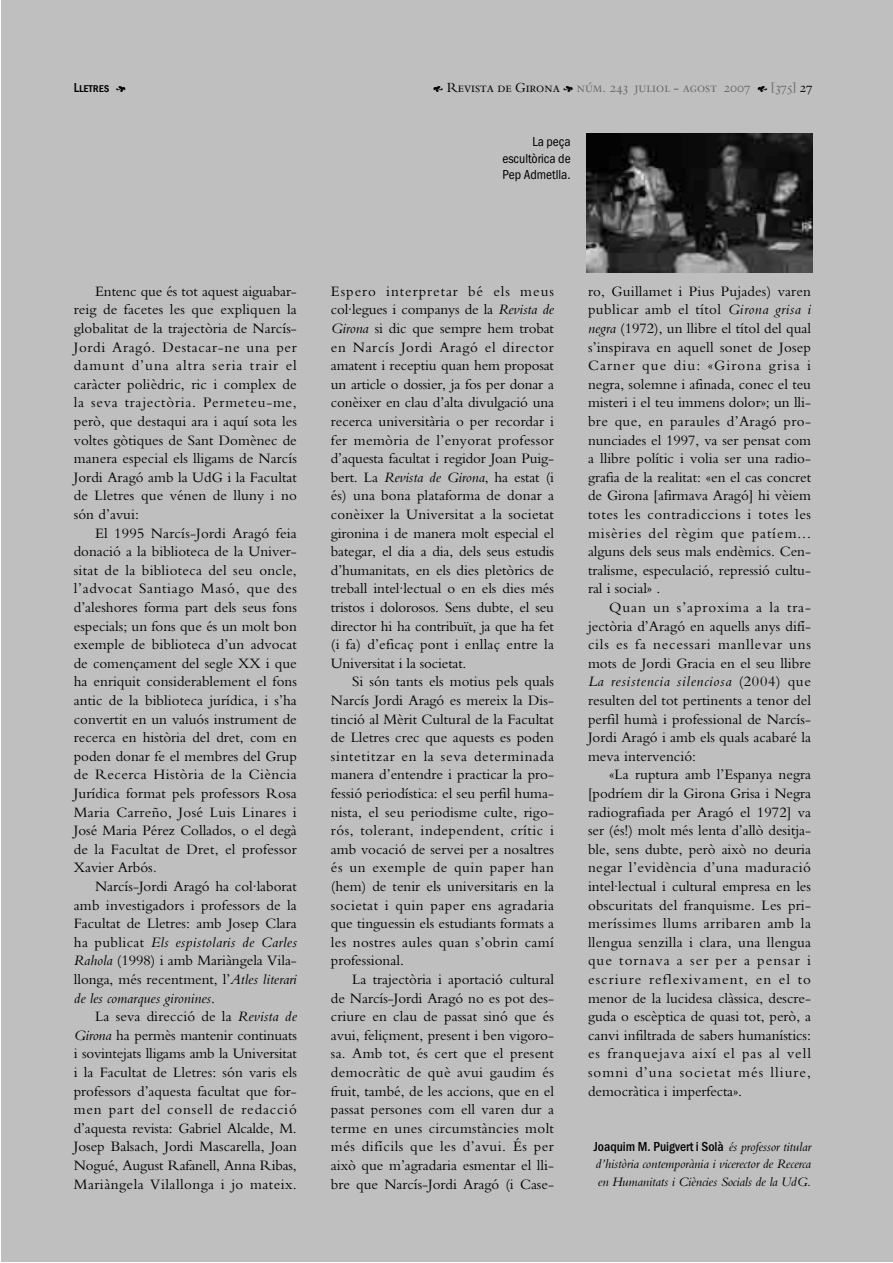
<style>
.page{position:relative;width:893px;height:1263px;background:#fff}
.page>*{position:absolute;margin:0;border:0;box-sizing:border-box;transform-origin:0 0}
.t1{font:15px/18.6px "Bembo";color:#000;text-align:justify}
.t2{font:italic 13.5px/17.1px "Bembo";letter-spacing:-.01em;color:#000}
.t3{font:13.5px "Bergamo Sm Caps";color:#666}
.t4{font:700 13.5px "Franklin Gothic Cond";color:#000}
.t5{font:13.5px/16.5px "Franklin Gothic Cond";color:#000;text-align:justify}
.t6{font:700 13.5px "Franklin Gothic Cond Sm Caps";letter-spacing:-.01em;color:#000}
.s1{font-family:"Botanical";font-weight:400}
.s2{font-family:"Botanical";color:#000}
.s3{color:#000}
.s4{font-style:italic}
.s5{font-family:"Bembo";font-weight:400;font-style:italic}
</style>
<div class="page">
<div style="left:1px;top:0;width:891px;height:1262px;background:#bfbfbf"></div>
<img style="left:586px;top:133px;width:226px;height:139px">
<p class="t6" style="left:74px;top:80px;width:54px">Lletres <span class="s1">F</span></p>
<p class="t3" style="left:433px;top:80px;width:381px"><span class="s2">E</span> <span class="s3">Revista de Girona</span> <span class="s2">F</span> núm. 243 juliol - agost 2007 <span class="s2">E</span> [375] <span class="s3">27</span></p>
<p class="t5" style="left:502px;top:135px;width:70px;text-indent:30px">La peça escultòrica de Pep Admetlla.</p>
<p class="t1" style="left:74px;top:283px;width:224px;text-indent:21px">Entenc que és tot aquest aiguabar&shy;reig de facetes les que expliquen la globalitat de la trajectòria de Narcís-Jordi Aragó. Destacar-ne una per damunt d’una altra seria trair el caràcter polièdric, ric i complex de la seva trajectòria. Permeteu-me, però, que destaqui ara i aquí sota les voltes gòtiques de Sant Domènec de manera especial els lligams de Narcís Jordi Aragó amb la UdG i la Facultat de Lletres que vénen de lluny i no són d’avui:</p>
<p class="t1" style="left:74px;top:525px;width:224px;text-indent:21px">El 1995 Narcís-Jordi Aragó feia donació a la biblioteca de la Univer&shy;sitat de la biblioteca del seu oncle, l’advocat Santiago Masó, que des d’aleshores forma part dels seus fons especials; un fons que és un molt bon exemple de biblioteca d’un advocat de començament del segle XX i que ha enriquit considerablement el fons antic de la biblioteca jurídica, i s’ha convertit en un valuós instrument de recerca en història del dret, com en poden donar fe el membres del Grup de Recerca Història de la Ciència Jurídica format pels professors Rosa Maria Carreño, José Luis Linares i José Maria Pérez Collados, o el degà de la Facultat de Dret, el professor Xavier Arbós<span class="s4">.</span></p>
<p class="t1" style="left:74px;top:878px;width:224px;text-indent:21px">Narcís-Jordi Aragó ha col·laborat amb investigadors i professors de la Facultat de Lletres: amb Josep Clara ha publicat <span class="s4">Els espistolaris de Carles Rahola</span> (1998) i amb Mariàngela Vila&shy;llonga, més recentment, l’<span class="s4">Atles literari de les comarques gironines</span>.</p>
<p class="t1" style="left:74px;top:1009px;width:224px;text-indent:21px">La seva direcció de la <span class="s4">Revista de Girona</span> ha permès mantenir continuats i sovintejats lligams amb la Universitat i la Facultat de Lletres: són varis els professors d’aquesta facultat que for&shy;men part del consell de redacció d’aquesta revista: Gabriel Alcalde, M.<br>Josep Balsach, Jordi Mascarella, Joan Nogué, August Rafanell, Anna Ribas, Mariàngela Vilallonga i jo mateix.</p>
<p class="t1" style="left:331px;top:283px;width:224px">Espero interpretar bé els meus col·legues i companys de la <span class="s4">Revista de Girona</span> si dic que sempre hem trobat en Narcís Jordi Aragó el director amatent i receptiu quan hem proposat un article o dossier, ja fos per donar a conèixer en clau d’alta divulgació una recerca universitària o per recordar i fer memòria de l’enyorat professor d’aquesta facultat i regidor Joan Puig&shy;bert. La <span class="s4">Revista de Girona</span>, ha estat (i és) una bona plataforma de donar a conèixer la Universitat a la societat gironina i de manera molt especial el bategar, el dia a dia, dels seus estudis d’humanitats, en els dies pletòrics de treball intel·lectual o en els dies més tristos i dolorosos. Sens dubte, el seu director hi ha contribuït, ja que ha fet (i fa) d’eficaç pont i enllaç entre la Universitat i la societat.</p>
<p class="t1" style="left:331px;top:674px;width:225px;text-indent:21px">Si són tants els motius pels quals Narcís Jordi Aragó es mereix la Dis&shy;tinció al Mèrit Cultural de la Facultat de Lletres crec que aquests es poden sintetitzar en la seva determinada manera d’entendre i practicar la pro&shy;fessió periodística: el seu perfil huma&shy;nista, el seu periodisme culte, rigo&shy;rós, tolerant, independent, crític i amb vocació de servei per a nosaltres és un exemple de quin paper han (hem) de tenir els universitaris en la societat i quin paper ens agradaria que tinguessin els estudiants formats a les nostres aules quan s’obrin camí professional.</p>
<p class="t1" style="left:331px;top:971px;width:224px;text-indent:21px">La trajectòria i aportació cultural de Narcís-Jordi Aragó no es pot des&shy;criure en clau de passat sinó que és avui, feliçment, present i ben vigoro&shy;sa. Amb tot, és cert que el present democràtic de què avui gaudim és fruit, també, de les accions, que en el passat persones com ell varen dur a terme en unes circumstàncies molt més difícils que les d’avui. És per això que m’agradaria esmentar el lli&shy;bre que Narcís-Jordi Aragó (i Case-</p>
<p class="t1" style="left:588px;top:283px;width:224px">ro, Guillamet i Pius Pujades) varen publicar amb el títol <span class="s4">Girona grisa i negra</span> (1972), un llibre el títol del qual s’inspirava en aquell sonet de Josep Carner que diu: «Girona grisa i negra, solemne i afinada, conec el teu misteri i el teu immens dolor»; un lli&shy;bre que, en paraules d’Aragó pro&shy;nunciades el 1997, va ser pensat com a llibre polític i volia ser una radio&shy;grafia de la realitat: «en el cas concret de Girona [afirmava Aragó] hi vèiem totes les contradiccions i totes les misèries del règim que patíem... alguns dels seus mals endèmics. Cen&shy;tralisme, especulació, repressió cultu&shy;ral i social» .</p>
<p class="t1" style="left:588px;top:599px;width:224px;text-indent:21px">Quan un s’aproxima a la tra&shy;jectòria d’Aragó en aquells anys difí&shy;cils es fa necessari manllevar uns mots de Jordi Gracia en el seu llibre <span class="s4">La resistencia silenciosa</span> (2004) que resulten del tot pertinents a tenor del perfil humà i professional de Narcís-Jordi Aragó i amb els quals acabaré la meva intervenció:</p>
<p class="t1" style="left:588px;top:767px;width:224px;text-indent:21px">«La ruptura amb l’Espanya negra [podríem dir la Girona Grisa i Negra radiografiada per Aragó el 1972] va ser (és!) molt més lenta d’allò desitja&shy;ble, sens dubte, però això no deuria negar l’evidència d’una maduració intel·lectual i cultural empresa en les obscuritats del franquisme. Les pri&shy;meríssimes llums arribaren amb la llengua senzilla i clara, una llengua que tornava a ser per a pensar i escriure reflexivament, en el to menor de la lucidesa clàssica, descre&shy;guda o escèptica de quasi tot, però, a canvi infiltrada de sabers humanístics: es franquejava així el pas al vell somni d’una societat més lliure, democràtica i imperfecta».</p>
<p class="t4" style="left:593px;top:1142px;width:219px">Joaquim M. Puigvert i Solà <span class="s5">és professor titular</span></p>
<p class="t2" style="left:595px;top:1157px;width:217px">d’història contemporània i vicerector de Recerca en Humanitats i Ciències Socials de la UdG.</p>
</div>
